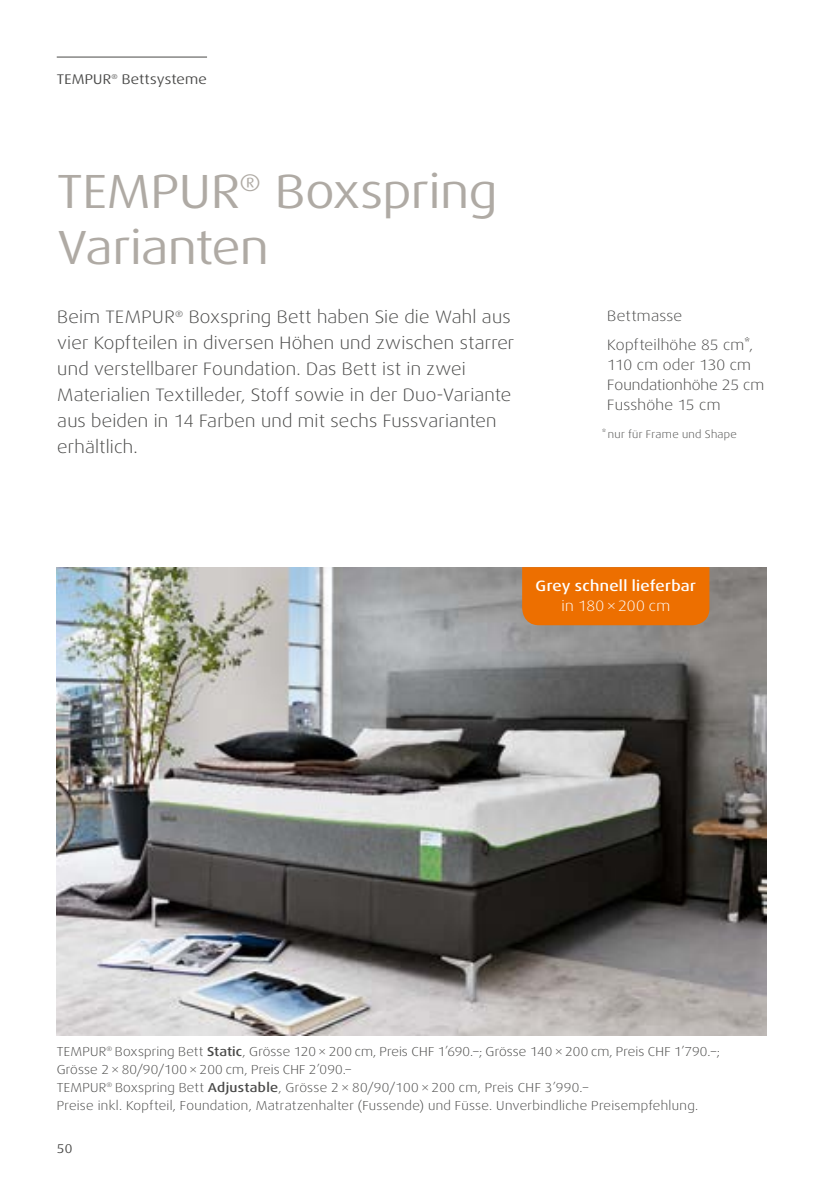
<style>
.page{position:relative;width:840px;height:1191px;background:#fff}
.page>*{position:absolute;margin:0;border:0;box-sizing:border-box;transform-origin:0 0}
.t1{font:expanded 48px/56px "Dax Pro";letter-spacing:-.005em;color:#afaaa4}
.t2{font:300 expanded 18px/26px "Dax Pro";letter-spacing:.01em;color:#494948}
.t3{font:300 expanded 15px/20px "Dax Pro";letter-spacing:.01em;color:#494948}
.t4{font:500 expanded 15px "Dax Pro";letter-spacing:.02em;color:#fff}
.t5{font:300 expanded 15px "Dax Pro";letter-spacing:.02em;color:#fff}
.t6{font:expanded 14px "Dax Pro";letter-spacing:.015em;color:#494948}
.t7{font:300 expanded 13px/18px "Dax Pro";letter-spacing:.015em;color:#494948}
.t8{font:expanded 12.8px "Dax Pro";color:#494948}
.t9{font:300 expanded 11px "Dax Pro";letter-spacing:.03em;color:#494948}
.s1{font-weight:500}
</style>
<div class="page">
<img style="left:57px;top:567px;width:708px;height:468px">
<hr style="left:57px;top:57px;width:150px;height:1px;background:#494948">
<div style="left:522px;top:567px;width:187px;height:58px;background:#ed6f00"></div>
<p class="t6" style="left:57px;top:70px;width:151px">TEMPUR<sup>®</sup> Bettsysteme</p>
<h1 class="t1" style="left:57px;top:164px;width:441px">TEMPUR<sup>®</sup> Boxspring<br>Varianten</h1>
<p class="t2" style="left:57px;top:304px;width:458px">Beim TEMPUR<sup>®</sup> Boxspring Bett haben Sie die Wahl aus vier Kopfteilen in diversen Höhen und zwischen starrer und verstellbarer Foundation. Das Bett ist in zwei Materialien Textilleder, Stoff sowie in der Duo-Variante aus beiden in 14 Farben und mit sechs Fussvarianten erhältlich.</p>
<p class="t3" style="left:607px;top:302px;width:147px;line-height:28.4px">Bettmasse<br>Kopfteilhöhe 85 cm*,</p>
<p class="t3" style="left:607px;top:354px;width:158px">110 cm oder 130 cm<br>Foundationhöhe 25 cm<br>Fusshöhe 15 cm</p>
<p class="t9" style="left:601px;top:428px;width:136px">* nur für Frame und Shape</p>
<p class="t4" style="left:535px;top:576px;width:162px">Grey schnell lieferbar</p>
<p class="t5" style="left:561px;top:596px;width:110px">in 180 ×200 cm</p>
<p class="t7" style="left:57px;top:1042px;width:664px">TEMPUR<sup>®</sup> Boxspring Bett <span class="s1">Static</span>, Grösse 120 × 200 cm, Preis CHF 1’690.–; Grösse 140 × 200 cm, Preis CHF 1’790.–; Grösse 2 × 80/90/100 × 200 cm, Preis CHF 2’090.–<br>TEMPUR<sup>®</sup> Boxspring Bett <span class="s1">Adjustable</span>, Grösse 2 × 80/90/100 × 200 cm, Preis CHF 3’990.–<br>Preise inkl. Kopfteil, Foundation, Matratzenhalter (Fussende) und Füsse. Unverbindliche Preisempfehlung.</p>
<p class="t8" style="left:57px;top:1140px;width:17px">50</p>
</div>
